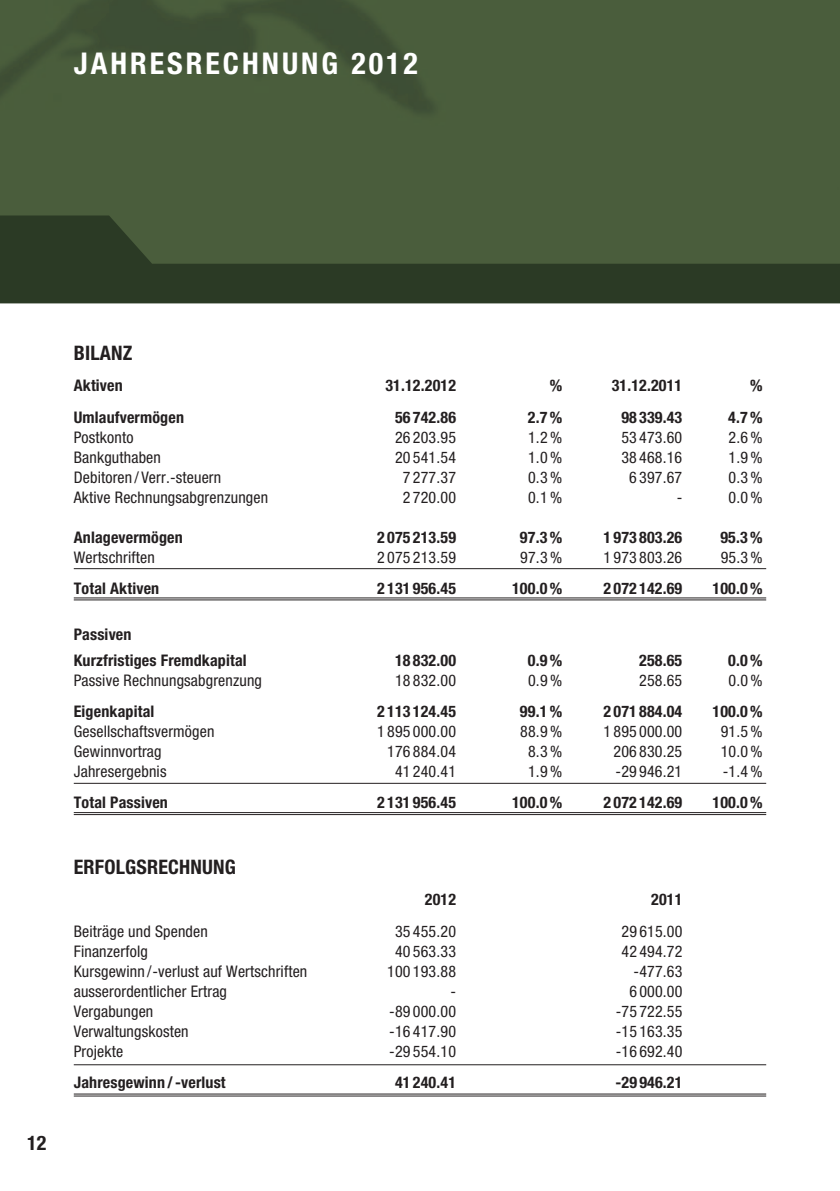
<style>
.page{position:relative;width:840px;height:1191px;background:#fff}
.page>*{position:absolute;margin:0;border:0;box-sizing:border-box;transform-origin:0 0}
.t1{font:700 condensed 30px "Helvetica Neue";letter-spacing:.1em;color:#fff}
.t2{font:700 condensed 20px "Helvetica Neue";letter-spacing:.01em;color:#231f20}
.t3{font:condensed 16px "Helvetica Neue";letter-spacing:.01em;color:#231f20}
.t4{font:700 condensed 16px/25.6px "Helvetica Neue";letter-spacing:.01em;color:#231f20}
</style>
<div class="page">
<img style="left:0;top:0;width:839px;height:215px">
<svg style="left:0;top:215px;width:839px;height:88px;background:#394a2f"></svg>
<hr style="left:74px;top:1064px;width:691px;height:1px;background:#231f20">
<hr style="left:74px;top:1093px;width:691px;height:1px;background:#231f20">
<hr style="left:74px;top:1095px;width:691px;height:1px;background:#231f20">
<hr style="left:74px;top:783px;width:691px;height:1px;background:#231f20">
<hr style="left:74px;top:812px;width:691px;height:1px;background:#231f20">
<hr style="left:74px;top:814px;width:691px;height:1px;background:#231f20">
<hr style="left:74px;top:568px;width:691px;height:1px;background:#231f20">
<hr style="left:74px;top:597px;width:691px;height:1px;background:#231f20">
<hr style="left:74px;top:599px;width:691px;height:1px;background:#231f20">
<h1 class="t1" style="left:74px;top:45px;width:345px">jahresrechnung 2012</h1>
<p class="t2" style="left:27px;top:1130px;width:21px">12</p>
<p class="t2" style="left:74px;top:341px;width:11px">BILANZ</p>
<p class="t4" style="left:74px;top:373px;width:50px">Aktiven</p>
<p class="t4" style="left:385px;top:373px;width:72px">31.12.2012</p>
<p class="t4" style="left:549px;top:373px;width:14px">%</p>
<p class="t4" style="left:611px;top:373px;width:72px">31.12.2011</p>
<p class="t4" style="left:749px;top:373px;width:14px">%</p>
<p class="t4" style="left:74px;top:404px;width:112px">Umlaufvermögen</p>
<p class="t4" style="left:395px;top:404px;width:62px">56 742.86</p>
<p class="t4" style="left:527px;top:404px;width:36px">2.7%</p>
<p class="t4" style="left:621px;top:404px;width:62px">98 339.43</p>
<p class="t4" style="left:727px;top:404px;width:36px">4.7%</p>
<p class="t3" style="left:74px;top:428px;width:61px">Postkonto</p>
<p class="t3" style="left:395px;top:428px;width:62px">26 203.95</p>
<p class="t3" style="left:528px;top:428px;width:35px">1.2%</p>
<p class="t3" style="left:621px;top:428px;width:62px">53 473.60</p>
<p class="t3" style="left:728px;top:428px;width:35px">2.6%</p>
<p class="t3" style="left:74px;top:448px;width:89px">Bankguthaben</p>
<p class="t3" style="left:395px;top:448px;width:62px">20 541.54</p>
<p class="t3" style="left:528px;top:448px;width:35px">1.0%</p>
<p class="t3" style="left:621px;top:448px;width:62px">38 468.16</p>
<p class="t3" style="left:728px;top:448px;width:35px">1.9%</p>
<p class="t3" style="left:74px;top:468px;width:149px">Debitoren / Verr.-steuern</p>
<p class="t3" style="left:403px;top:468px;width:55px">7 277.37</p>
<p class="t3" style="left:528px;top:468px;width:35px">0.3%</p>
<p class="t3" style="left:629px;top:468px;width:55px">6 397.67</p>
<p class="t3" style="left:728px;top:468px;width:35px">0.3%</p>
<p class="t3" style="left:74px;top:488px;width:196px">Aktive Rechnungsabgrenzungen</p>
<p class="t3" style="left:403px;top:488px;width:55px">2 720.00</p>
<p class="t3" style="left:528px;top:488px;width:35px">0.1%</p>
<p class="t3" style="left:676px;top:488px;width:3px">-</p>
<p class="t3" style="left:728px;top:488px;width:35px">0.0%</p>
<p class="t4" style="left:74px;top:524px;width:110px">Anlagevermögen</p>
<p class="t4" style="left:377px;top:524px;width:80px">2 075 213.59</p>
<p class="t4" style="left:519px;top:524px;width:44px">97.3%</p>
<p class="t4" style="left:603px;top:524px;width:80px">1 973 803.26</p>
<p class="t4" style="left:720px;top:524px;width:44px">95.3%</p>
<p class="t3" style="left:74px;top:548px;width:82px">Wertschriften</p>
<p class="t3" style="left:377px;top:548px;width:80px">2 075 213.59</p>
<p class="t3" style="left:520px;top:548px;width:43px">97.3%</p>
<p class="t3" style="left:603px;top:548px;width:80px">1 973 803.26</p>
<p class="t3" style="left:720px;top:548px;width:43px">95.3%</p>
<p class="t4" style="left:74px;top:575px;width:87px">Total Aktiven</p>
<p class="t4" style="left:377px;top:575px;width:80px">2 131 956.45</p>
<p class="t4" style="left:512px;top:575px;width:51px">100.0%</p>
<p class="t4" style="left:603px;top:575px;width:80px">2 072 142.69</p>
<p class="t4" style="left:712px;top:575px;width:51px">100.0%</p>
<p class="t4" style="left:74px;top:621px;width:174px">Passiven<br>Kurzfristiges Fremdkapital</p>
<p class="t4" style="left:395px;top:647px;width:62px">18 832.00</p>
<p class="t4" style="left:527px;top:647px;width:36px">0.9%</p>
<p class="t4" style="left:639px;top:647px;width:45px">258.65</p>
<p class="t4" style="left:727px;top:647px;width:36px">0.0%</p>
<p class="t3" style="left:74px;top:670px;width:190px">Passive Rechnungsabgrenzung</p>
<p class="t3" style="left:395px;top:670px;width:62px">18 832.00</p>
<p class="t3" style="left:528px;top:670px;width:35px">0.9%</p>
<p class="t3" style="left:639px;top:670px;width:45px">258.65</p>
<p class="t3" style="left:728px;top:670px;width:35px">0.0%</p>
<p class="t4" style="left:74px;top:698px;width:82px">Eigenkapital</p>
<p class="t4" style="left:377px;top:698px;width:80px">2 113 124.45</p>
<p class="t4" style="left:519px;top:698px;width:44px">99.1%</p>
<p class="t4" style="left:603px;top:698px;width:80px">2 071 884.04</p>
<p class="t4" style="left:712px;top:698px;width:51px">100.0%</p>
<p class="t3" style="left:74px;top:722px;width:142px">Gesellschaftsvermögen</p>
<p class="t3" style="left:377px;top:722px;width:80px">1 895 000.00</p>
<p class="t3" style="left:520px;top:722px;width:43px">88.9%</p>
<p class="t3" style="left:603px;top:722px;width:80px">1 895 000.00</p>
<p class="t3" style="left:720px;top:722px;width:43px">91.5%</p>
<p class="t3" style="left:74px;top:742px;width:89px">Gewinnvortrag</p>
<p class="t3" style="left:387px;top:742px;width:70px">176 884.04</p>
<p class="t3" style="left:528px;top:742px;width:35px">8.3%</p>
<p class="t3" style="left:613px;top:742px;width:70px">206 830.25</p>
<p class="t3" style="left:720px;top:742px;width:43px">10.0%</p>
<p class="t3" style="left:74px;top:762px;width:94px">Jahresergebnis</p>
<p class="t3" style="left:395px;top:762px;width:62px">41 240.41</p>
<p class="t3" style="left:528px;top:762px;width:67px">1.9% -</p>
<p class="t3" style="left:621px;top:762px;width:87px">29 946.21 -</p>
<p class="t3" style="left:728px;top:762px;width:35px">1.4%</p>
<p class="t4" style="left:74px;top:789px;width:96px">Total Passiven</p>
<p class="t4" style="left:377px;top:789px;width:80px">2 131 956.45</p>
<p class="t4" style="left:512px;top:789px;width:51px">100.0%</p>
<p class="t4" style="left:603px;top:789px;width:80px">2 072 142.69</p>
<p class="t4" style="left:712px;top:789px;width:51px">100.0%</p>
<p class="t2" style="left:74px;top:854px;width:75px">ERFOLGSREC</p>
<p class="t2" style="left:179px;top:854px;width:58px">HNUNG</p>
<p class="t4" style="left:424px;top:886px;width:33px">2012</p>
<p class="t4" style="left:651px;top:886px;width:33px">2011</p>
<p class="t3" style="left:74px;top:921px;width:135px">Beiträge und Spenden</p>
<p class="t3" style="left:395px;top:921px;width:62px">35 455.20</p>
<p class="t3" style="left:621px;top:921px;width:62px">29 615.00</p>
<p class="t3" style="left:74px;top:941px;width:76px">Finanzerfolg</p>
<p class="t3" style="left:395px;top:941px;width:62px">40 563.33</p>
<p class="t3" style="left:621px;top:941px;width:62px">42 494.72</p>
<p class="t3" style="left:74px;top:961px;width:235px">Kursgewinn /-verlust auf Wertschriften</p>
<p class="t3" style="left:387px;top:961px;width:70px">100 193.88</p>
<p class="t3" style="left:562px;top:961px;width:27px">-</p>
<p class="t3" style="left:639px;top:961px;width:45px">477.63</p>
<p class="t3" style="left:74px;top:981px;width:155px">ausserordentlicher Ertrag</p>
<p class="t3" style="left:450px;top:981px;width:3px">-</p>
<p class="t3" style="left:629px;top:981px;width:55px">6 000.00</p>
<p class="t3" style="left:74px;top:1001px;width:81px">Vergabungen</p>
<p class="t3" style="left:389px;top:1001px;width:68px">-89 000.00</p>
<p class="t3" style="left:562px;top:1001px;width:21px">-</p>
<p class="t3" style="left:621px;top:1001px;width:62px">75 722.55</p>
<p class="t3" style="left:74px;top:1021px;width:116px">Verwaltungskosten</p>
<p class="t3" style="left:389px;top:1021px;width:68px">-16 417.90</p>
<p class="t3" style="left:562px;top:1021px;width:21px">-</p>
<p class="t3" style="left:621px;top:1021px;width:62px">15 163.35</p>
<p class="t3" style="left:74px;top:1041px;width:51px">Projekte</p>
<p class="t3" style="left:389px;top:1041px;width:68px">-29 554.10</p>
<p class="t3" style="left:562px;top:1041px;width:21px">-</p>
<p class="t3" style="left:621px;top:1041px;width:62px">16 692.40</p>
<p class="t4" style="left:74px;top:1069px;width:153px">Jahresgewinn /-verlust</p>
<p class="t4" style="left:395px;top:1069px;width:62px">41 240.41</p>
<p class="t4" style="left:615px;top:1069px;width:68px">-29 946.21</p>
</div>
